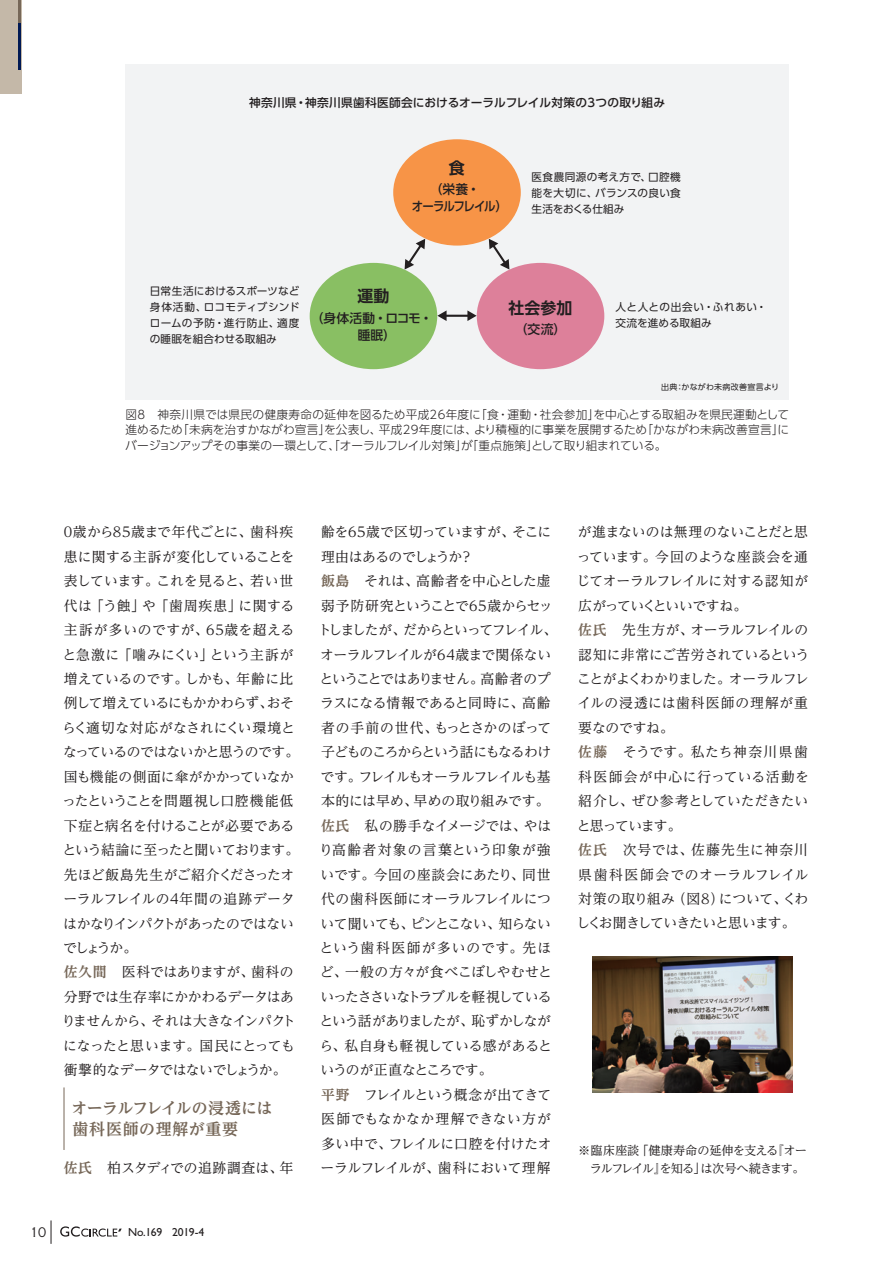
<style>
.page{position:relative;width:893px;height:1263px;background:#fff}
.page>*{position:absolute;margin:0;border:0;box-sizing:border-box;transform-origin:0 0}
.t1{font:700 15.9px/21.3px "UD Reimin Pr 6 N";letter-spacing:.03em;color:#766758}
.t2{font:700 15.9px "UD Shin Go Pr 6 N De";color:#231f20}
.t3{font:13.8px/24.5px "UD Reimin Pr 6 N";letter-spacing:-.025em;color:#231f20}
.t4{font:13.8px "UD Reimin Pr 6 N";letter-spacing:-.005em;color:#231f20}
.t5{font:13.35px "Copperplate Gothic Std 29 AB";color:#231f20}
.t6{font:500 12.75px/17px "UD Shin Go Pr 6 N";letter-spacing:.01em;color:#231f20}
.t7{font:500 12.75px/17px "UD Shin Go Pr 6 N";letter-spacing:-.095em;color:#231f20}
.t8{font:500 12.75px "UD Shin Go Pr 6 N";letter-spacing:-.065em;color:#231f20}
.t9{font:12.15px/18px "UD Reimin Pr 6 N";letter-spacing:-.065em;color:#231f20;text-align:right}
.t10{font:300 11.7px/15.9px "UD Shin Go Pr 6 N";letter-spacing:-.01em;color:#231f20;text-align:justify}
.t11{font:500 11.7px "UD Shin Go Pr 6 N";letter-spacing:.025em;color:#231f20}
.t12{font:11.7px "Gill Sans Std";letter-spacing:-.02em;color:#231f20}
.t13{font:10.65px/15.9px "UD Shin Go Pr 6 N";letter-spacing:.02em;color:#231f20;text-align:justify}
.t14{font:7.95px "UD Shin Go Pr 6 N";letter-spacing:.035em;color:#231f20}
.s1{font-weight:700;color:#766758}
</style>
<div class="page">
<div style="left:0;top:0;width:21px;height:94px;background:#c4b8a8"></div>
<hr style="left:18px;top:0;width:3px;height:23px;background:#766758">
<hr style="left:18px;top:23px;width:3px;height:47px;background:#001954">
<div style="left:125px;top:64px;width:664px;height:336px;background:#f2f3f4"></div>
<hr style="left:64px;top:1087px;width:1px;height:63px;background:#766758">
<div style="left:393px;top:139px;width:128px;height:107px;background:#f79447;border-radius:50%"></div>
<div style="left:310px;top:263px;width:127px;height:106px;background:#89bf63;border-radius:50%"></div>
<div style="left:477px;top:263px;width:127px;height:106px;background:#dd809a;border-radius:50%"></div>
<hr style="left:445px;top:315px;width:24px;height:2px;background:#231f20">
<svg style="left:467px;top:310px;width:10px;height:11px"></svg>
<svg style="left:437px;top:310px;width:10px;height:11px"></svg>
<svg style="left:405px;top:239px;width:20px;height:31px"></svg>
<svg style="left:489px;top:239px;width:20px;height:31px"></svg>
<img style="left:592px;top:957px;width:200px;height:136px">
<svg style="left:51px;top:1220px;width:1px;height:24px"></svg>
<svg style="left:60px;top:1226px;width:62px;height:10px"></svg>
<p class="t11" style="left:249px;top:93px;width:418px">神奈川県・神奈川県歯科医師会におけるオーラルフレイル対策の3つの取り組み</p>
<p class="t2" style="left:449px;top:155px;width:17px">食</p>
<p class="t7" style="left:412px;top:180px;width:98px;text-indent:18px">（栄養・<br>オーラルフレイル）</p>
<p class="t13" style="left:531px;top:169px;width:151px">医食農同源の考え方で、口腔機能を大切に、バランスの良い食生活をおくる仕組み</p>
<p class="t13" style="left:150px;top:283px;width:152px">日常生活におけるスポーツなど身体活動、ロコモティブシンドロームの予防・進行防止、適度の睡眠を組合わせる取組み</p>
<p class="t2" style="left:357px;top:283px;width:33px">運動</p>
<p class="t6" style="left:358px;top:309px;width:76px;text-indent:-47px">（身体活動・ロコモ・睡眠）</p>
<p class="t2" style="left:509px;top:295px;width:65px">社会参加</p>
<p class="t8" style="left:515px;top:319px;width:53px">（交流）</p>
<p class="t13" style="left:616px;top:299px;width:153px">人と人との出会い・ふれあい・交流を進める取組み</p>
<p class="t14" style="left:661px;top:380px;width:119px">出典：かながわ未病改善宣言より</p>
<p class="t10" style="left:125px;top:406px;width:665px">図8　神奈川県では県民の健康寿命の延伸を図るため平成26年度に「食・運動・社会参加」を中心とする取組みを県民運動として進めるため「未病を治すかながわ宣言」を公表し、平成29年度には、より積極的に事業を展開するため「かながわ未病改善宣言」にバージョンアップその事業の一環として、「オーラルフレイル対策」が「重点施策」として取り組まれている。</p>
<p class="t3" style="left:62px;top:519px;width:239px">0歳から85歳まで年代ごとに、歯科疾患に関する主訴が変化していることを表しています。これを見ると、若い世代は「う蝕」や「歯周疾患」に関する主訴が多いのですが、65歳を超えると急激に「噛みにくい」という主訴が増えているのです。しかも、年齢に比例して増えているにもかかわらず、おそらく適切な対応がなされにくい環境となっているのではないかと思うのです。国も機能の側面に傘がかかっていなかったということを問題視し口腔機能低下症と病名を付けることが必要であるという結論に至ったと聞いております。先ほど飯島先生がご紹介くださったオーラルフレイルの4年間の追跡データはかなりインパクトがあったのではないでしょうか。<br><span class="s1">佐久間　</span>医科ではありますが、歯科の分野では生存率にかかわるデータはありませんから、それは大きなインパクトになったと思います。国民にとっても衝撃的なデータではないでしょうか。</p>
<p class="t1" style="left:72px;top:1097px;width:202px">オーラルフレイルの浸透には歯科医師の理解が重要</p>
<p class="t4" style="left:64px;top:1156px;width:231px"><span class="s1">佐氏　</span>柏スタディでの追跡調査は、年</p>
<p class="t5" style="left:30px;top:1224px;width:18px">10</p>
<p class="t12" style="left:128px;top:1226px;width:78px">No.169 2019-4</p>
<p class="t3" style="left:318px;top:519px;width:241px">齢を65歳で区切っていますが、そこに理由はあるのでしょうか？<br><span class="s1">飯島　</span>それは、高齢者を中心とした虚弱予防研究ということで65歳からセットしましたが、だからといってフレイル、オーラルフレイルが64歳まで関係ないということではありません。高齢者のプラスになる情報であると同時に、高齢者の手前の世代、もっとさかのぼって子どものころからという話にもなるわけです。フレイルもオーラルフレイルも基本的には早め、早めの取り組みです。<span class="s1">佐氏　</span>私の勝手なイメージでは、やはり高齢者対象の言葉という印象が強いです。今回の座談会にあたり、同世代の歯科医師にオーラルフレイルについて聞いても、ピンとこない、知らないという歯科医師が多いのです。先ほど、一般の方々が食べこぼしやむせといったささいなトラブルを軽視しているという話がありましたが、恥ずかしながら、私自身も軽視している感があるというのが正直なところです。<br><span class="s1">平野　</span>フレイルという概念が出てきて医師でもなかなか理解できない方が多い中で、フレイルに口腔を付けたオーラルフレイルが、歯科において理解</p>
<p class="t3" style="left:576px;top:519px;width:235px">が進まないのは無理のないことだと思っています。今回のような座談会を通じてオーラルフレイルに対する認知が広がっていくといいですね。<br><span class="s1">佐氏　</span>先生方が、オーラルフレイルの認知に非常にご苦労されているということがよくわかりました。オーラルフレイルの浸透には歯科医師の理解が重要なのですね。<br><span class="s1">佐藤　</span>そうです。私たち神奈川県歯科医師会が中心に行っている活動を紹介し、ぜひ参考としていただきたいと思っています。<br><span class="s1">佐氏　</span>次号では、佐藤先生に神奈川県歯科医師会でのオーラルフレイル対策の取り組み（図8）について、くわしくお聞きしていきたいと思います。</p>
<p class="t9" style="left:578px;top:1141px;width:230px">※臨床座談「健康寿命の延伸を支える『オーラルフレイル』を知る」は次号へ続きます。</p>
</div>
